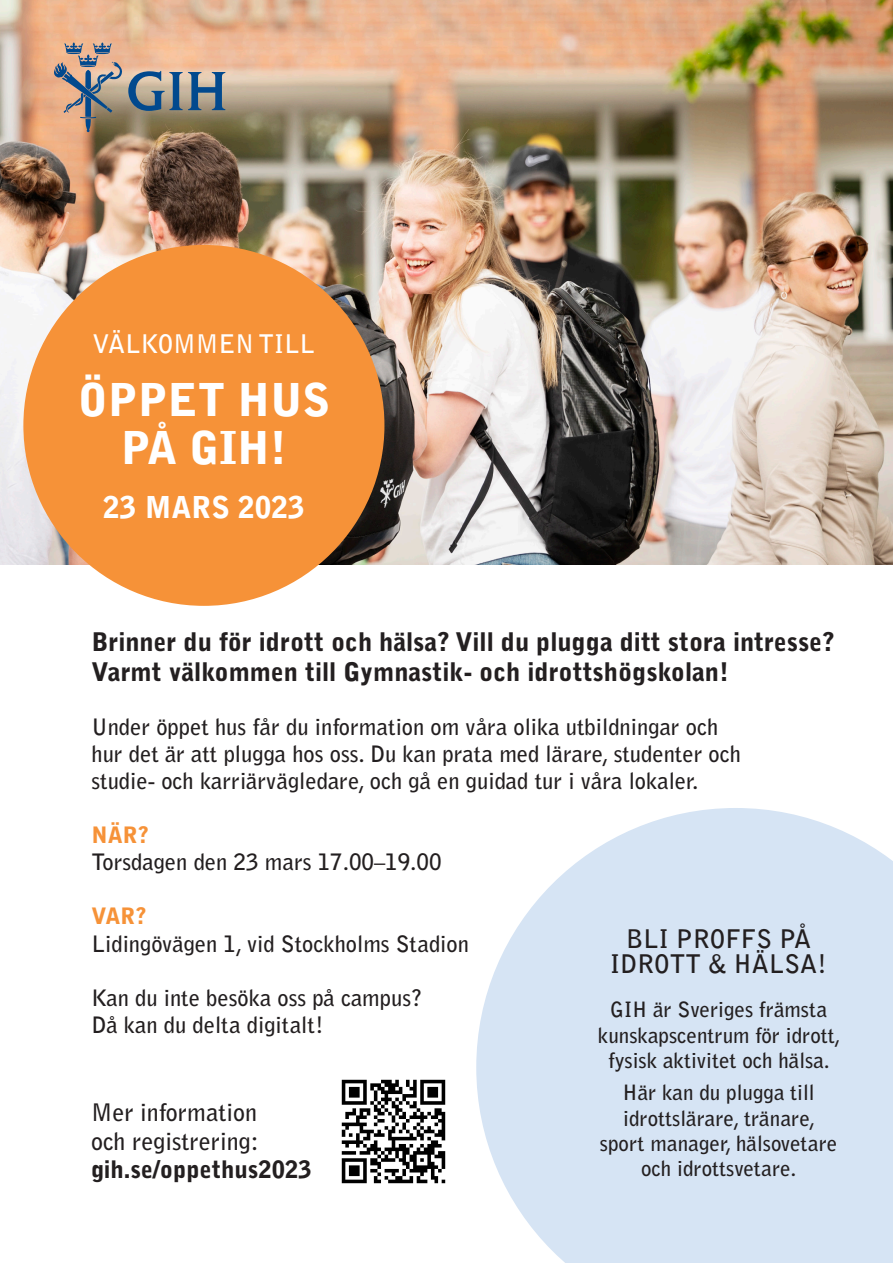
<style>
.page{position:relative;width:893px;height:1263px;background:#fff}
.page>*{position:absolute;margin:0;border:0;box-sizing:border-box;transform-origin:0 0}
.t1{font:900 45px/47.4px "Bell Gothic Std";color:#fff;text-align:center}
.t2{font:900 30px "Bell Gothic Std";color:#fff}
.t3{font:900 25.5px/30.6px "Bell Gothic Std";color:#231f20}
.t4{font:700 25.5px "Bell Gothic Std";color:#231f20}
.t5{font:700 25.5px "Bell Gothic Std";color:#fff}
.t6{font:700 24px/28.8px "Bell Gothic Std";color:#231f20}
.t7{font:900 24px "Bell Gothic Std";color:#231f20}
.t8{font:700 22.5px/27px "Bell Gothic Std";color:#231f20}
.t9{font:900 22.5px "Bell Gothic Std";color:#f69238}
.t10{font:700 21px/25.2px "Bell Gothic Std";color:#231f20;text-align:center}
</style>
<div class="page">
<img style="left:0;top:0;width:893px;height:564px">
<svg style="left:54px;top:43px;width:171px;height:89px;background:#a59587"></svg>
<div style="left:23px;top:245px;width:361px;height:361px;background:#f69238;border-radius:50%"></div>
<svg style="left:476px;top:808px;width:417px;height:455px;background:#dae7f5"></svg>
<img style="left:341px;top:1079px;width:105px;height:105px">
<p class="t5" style="left:93px;top:329px;width:224px">VÄLKOMMEN TILL</p>
<p class="t1" style="left:78px;top:377px;width:254px">ÖPPET HUS<br>PÅ GIH!</p>
<p class="t2" style="left:103px;top:489px;width:203px">23 MARS 2023</p>
<p class="t3" style="left:91px;top:626px;width:745px">Brinner du för idrott och hälsa? Vill du plugga ditt stora intresse?<br>Varmt välkommen till Gymnastik- och idrottshögskolan!</p>
<p class="t8" style="left:91px;top:714px;width:651px">Under öppet hus får du information om våra olika utbildningar och hur det är att plugga hos oss. Du kan prata med lärare, studenter och studie- och karriärvägledare, och gå en guidad tur i våra lokaler.</p>
<p class="t9" style="left:91px;top:822px;width:59px">NÄR?</p>
<p class="t8" style="left:91px;top:849px;width:352px">Torsdagen den 23 mars 17.00–19.00</p>
<p class="t9" style="left:91px;top:903px;width:57px">VAR?</p>
<p class="t8" style="left:91px;top:930px;width:379px">Lidingövägen 1, vid Stockholms Stadion</p>
<p class="t8" style="left:91px;top:984px;width:332px">Kan du inte besöka oss på campus?</p>
<p class="t8" style="left:91px;top:1011px;width:234px">Då kan du delta digitalt!</p>
<p class="t4" style="left:626px;top:923px;width:186px">BLI PROFFS PÅ</p>
<p class="t4" style="left:610px;top:948px;width:218px">IDROTT &amp; HÄLSA!</p>
<p class="t10" style="left:610px;top:997px;width:219px">GIH är Sveriges främsta</p>
<p class="t10" style="left:598px;top:1022px;width:244px">kunskapscentrum för idrott,</p>
<p class="t10" style="left:608px;top:1047px;width:223px">fysisk aktivitet och hälsa.</p>
<p class="t10" style="left:600px;top:1080px;width:239px">Här kan du plugga till idrottslärare, tränare, sport manager, hälsovetare och idrottsvetare.</p>
<p class="t6" style="left:91px;top:1098px;width:169px">Mer information och registrering:</p>
<p class="t7" style="left:91px;top:1156px;width:222px">gih.se/oppethus2023</p>
</div>
